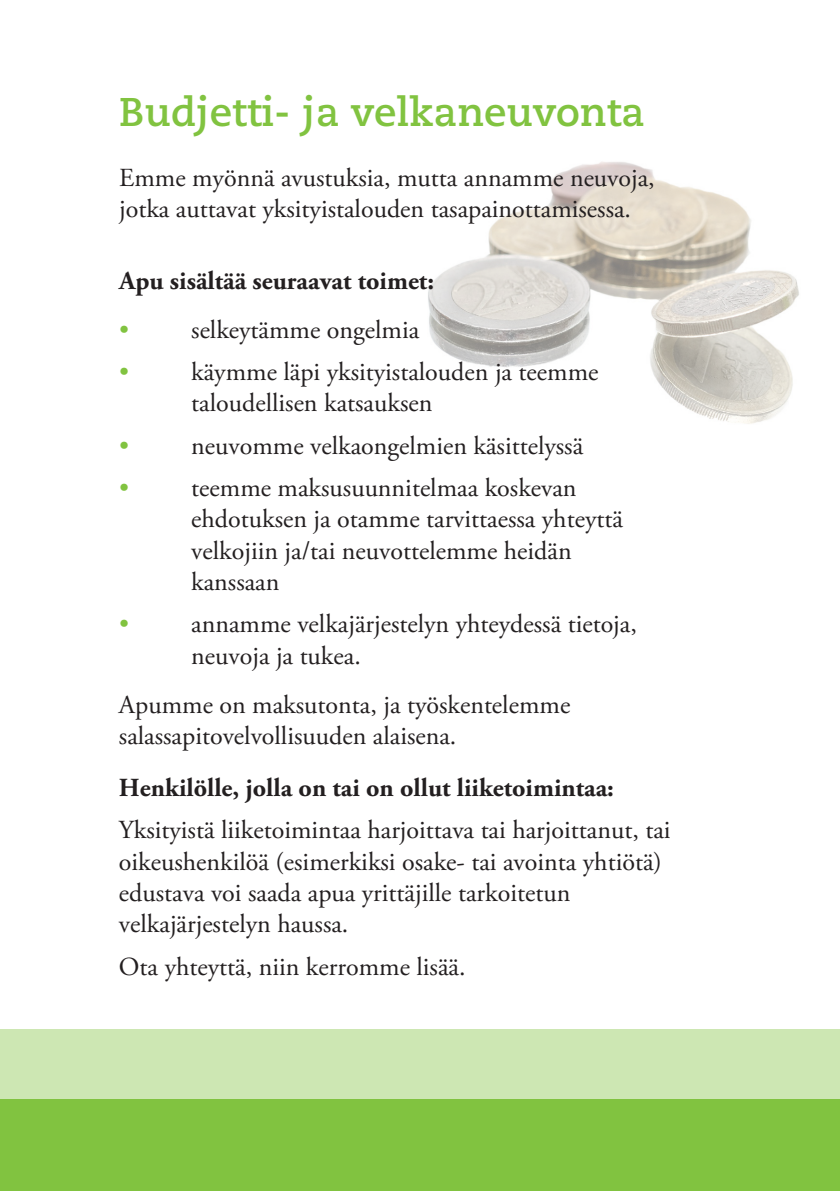
<style>
.page{position:relative;width:840px;height:1191px;background:#fff}
.page>*{position:absolute;margin:0;border:0;box-sizing:border-box;transform-origin:0 0}
.t1{font:700 40px "Caecilia LT Std";color:#81c340}
.t2{font:26px/31.2px "Adobe Garamond Pro";color:#231f20}
.t3{font:700 26px "Adobe Garamond Pro";color:#231f20}
.s1{color:#81c340}
</style>
<div class="page">
<img style="left:428px;top:162px;width:371px;height:262px">
<div style="left:0;top:1029px;width:839px;height:162px;background:#cde7b3"></div>
<div style="left:0;top:1099px;width:839px;height:92px;background:#81c340"></div>
<h1 class="t1" style="left:119px;top:88px;width:527px">Budjetti- ja velkaneuvonta</h1>
<p class="t2" style="left:119px;top:163px;width:537px">Emme myönnä avustuksia, mutta annamme neuvoja, jotka auttavat yksityistalouden tasapainottamisessa.</p>
<h2 class="t3" style="left:119px;top:265px;width:316px">Apu sisältää seuraavat toimet:</h2>
<p class="t2" style="left:119px;top:315px;width:301px"><span class="s1">•</span> selkeytämme ongelmia</p>
<p class="t2" style="left:191px;top:357px;width:408px;text-indent:-72px"><span class="s1">•</span> käymme läpi yksityistalouden ja teemme taloudellisen katsauksen</p>
<p class="t2" style="left:119px;top:431px;width:465px"><span class="s1">•</span> neuvomme velkaongelmien käsittelyssä</p>
<p class="t2" style="left:191px;top:473px;width:433px;text-indent:-72px"><span class="s1">•</span> teemme maksusuunnitelmaa koskevan ehdotuksen ja otamme tarvittaessa yhteyttä velkojiin ja/tai neuvottelemme heidän kanssaan</p>
<p class="t2" style="left:191px;top:609px;width:447px;text-indent:-72px"><span class="s1">•</span> annamme velkajärjestelyn yhteydessä tietoja, neuvoja ja tukea.</p>
<p class="t2" style="left:119px;top:690px;width:452px">Apumme on maksutonta, ja työskentelemme salassapitovelvollisuuden alaisena.</p>
<h2 class="t3" style="left:119px;top:772px;width:496px">Henkilölle, jolla on tai on ollut liiketoimintaa:</h2>
<p class="t2" style="left:119px;top:815px;width:552px">Yksityistä liiketoimintaa harjoittava tai harjoittanut, tai oikeushenkilöä (esimerkiksi osake- tai avointa yhtiötä) edustava voi saada apua yrittäjille tarkoitetun velkajärjestelyn haussa.</p>
<p class="t2" style="left:119px;top:951px;width:348px">Ota yhteyttä, niin kerromme lisää.</p>
</div>
